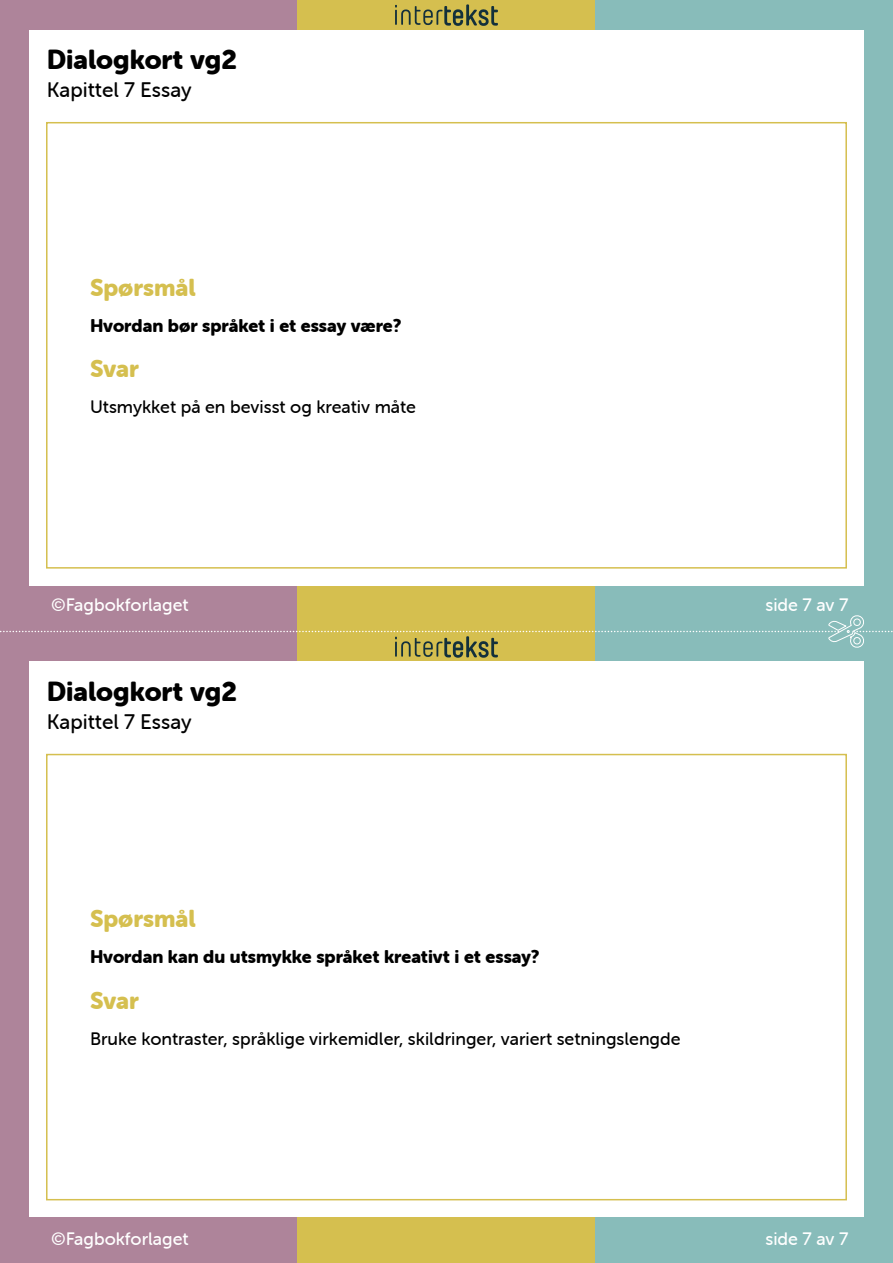
<style>
.page{position:relative;width:893px;height:1263px;background:#fff}
.page>*{position:absolute;margin:0;border:0;box-sizing:border-box;transform-origin:0 0}
.t1{font:27px "Museo Sans Rounded 900";color:#000}
.Card_Heading{font:24px "Museo Sans Rounded 900";color:#d5bf4f}
.t2{font:21px "Museo Sans Rounded 500";color:#000}
.Svar{font:18px "Museo Sans Rounded 500";color:#000}
.Sporsmal{font:18px "Museo Sans Rounded 900";color:#000}
.Sporsmal-2{font:18px "Museo Sans Rounded 500";color:#fff}
</style>
<div class="page">
<div style="left:0;top:0;width:298px;height:632px;background:#ae849a"></div>
<div style="left:0;top:632px;width:298px;height:631px;background:#ae849a"></div>
<div style="left:298px;top:0;width:297px;height:632px;background:#d5bf4f"></div>
<div style="left:298px;top:632px;width:297px;height:631px;background:#d5bf4f"></div>
<div style="left:595px;top:0;width:298px;height:632px;background:#88bcba"></div>
<div style="left:595px;top:632px;width:298px;height:631px;background:#88bcba"></div>
<svg style="left:395px;top:4px;width:103px;height:22px"></svg>
<svg style="left:0;top:615px;width:893px;height:43px"></svg>
<div style="left:29px;top:30px;width:835px;height:555px;background:#fff"></div>
<div style="left:29px;top:662px;width:835px;height:555px;background:#fff"></div>
<div style="left:46px;top:122px;width:801px;height:447px;border:2px solid #d5bf4f"></div>
<div style="left:46px;top:754px;width:801px;height:446px;border:2px solid #d5bf4f"></div>
<h1 class="t1" style="left:47px;top:44px;width:192px">Dialogkort vg2</h1>
<p class="t2" style="left:47px;top:78px;width:146px">Kapittel 7 Essay</p>
<p class="Card_Heading" style="left:90px;top:274px;width:107px">Spørsmål</p>
<p class="Sporsmal" style="left:90px;top:315px;width:313px">Hvordan bør språket i et essay være?</p>
<p class="Card_Heading" style="left:90px;top:355px;width:50px">Svar</p>
<p class="Svar" style="left:90px;top:397px;width:327px">Utsmykket på en bevisst og kreativ måte</p>
<p class="Sporsmal-2" style="left:51px;top:595px;width:139px">©Fagbokforlaget</p>
<p class="Sporsmal-2" style="left:765px;top:595px;width:84px">side 7 av 7</p>
<h1 class="t1" style="left:47px;top:676px;width:192px">Dialogkort vg2</h1>
<p class="t2" style="left:47px;top:710px;width:146px">Kapittel 7 Essay</p>
<p class="Card_Heading" style="left:90px;top:905px;width:107px">Spørsmål</p>
<p class="Sporsmal" style="left:90px;top:947px;width:451px">Hvordan kan du utsmykke språket kreativt i et essay?</p>
<p class="Card_Heading" style="left:90px;top:987px;width:50px">Svar</p>
<p class="Svar" style="left:90px;top:1029px;width:592px">Bruke kontraster, språklige virkemidler, skildringer, variert setningslengde</p>
<p class="Sporsmal-2" style="left:51px;top:1228px;width:139px">©Fagbokforlaget</p>
<p class="Sporsmal-2" style="left:765px;top:1228px;width:84px">side 7 av 7</p>
</div>
